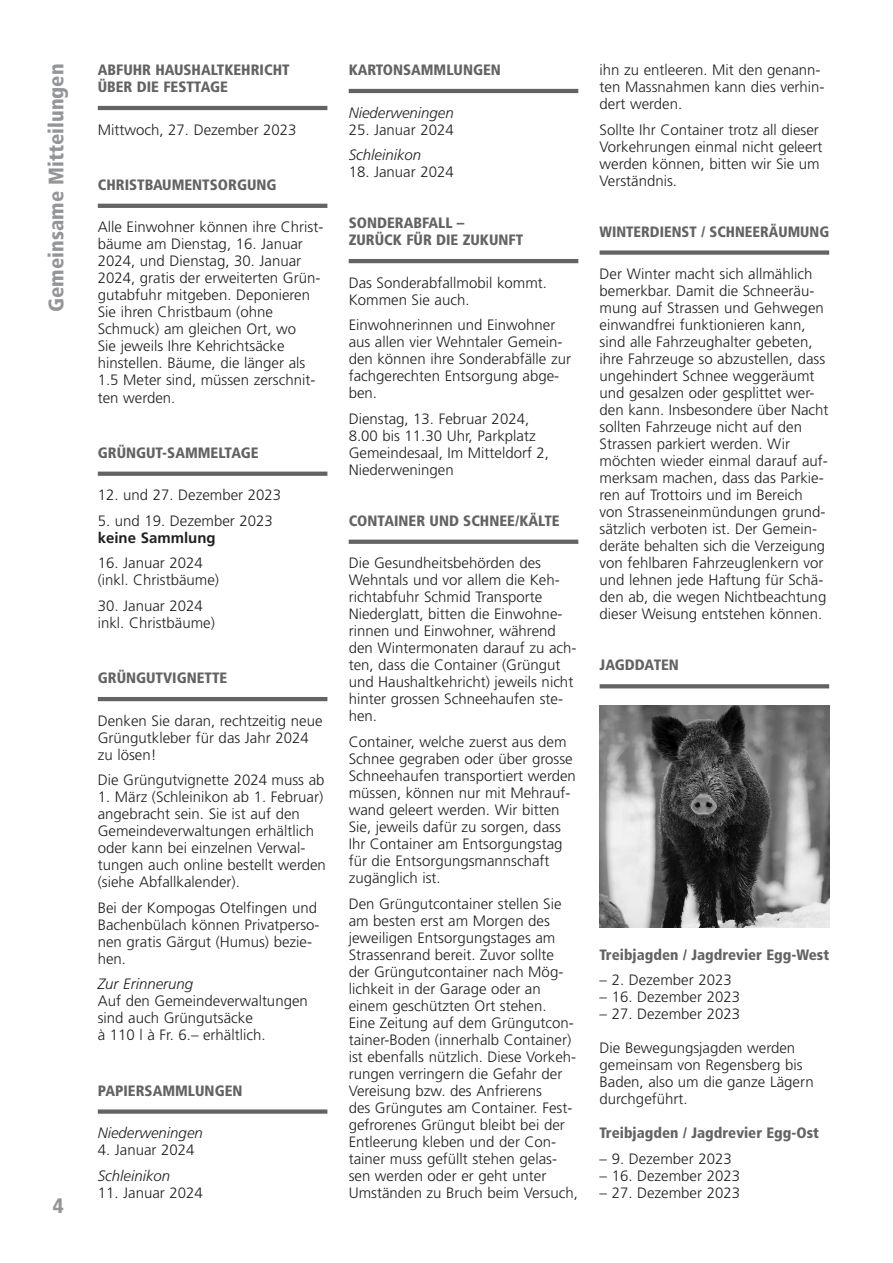
<style>
.page{position:relative;width:893px;height:1263px;background:#fff}
.page>*{position:absolute;margin:0;border:0;box-sizing:border-box;transform-origin:0 0}
.t1{font:900 condensed 21px "Frutiger";color:#939598}
.t2{font:300 15px/17px "Frutiger";color:#231f20}
.t3{font:900 condensed 15px/17px "Frutiger";color:#636366}
.t4{font:italic 300 15px "Frutiger";color:#231f20}
.s1{font-weight:700}
</style>
<div class="page">
<div style="left:600px;top:250px;width:229px;height:5px;background:#636366"></div>
<svg style="left:600px;top:684px;width:229px;height:4px"></svg>
<hr style="left:98px;top:106px;width:229px;height:4px;background:#636366">
<hr style="left:98px;top:204px;width:229px;height:4px;background:#636366">
<svg style="left:98px;top:472px;width:229px;height:4px"></svg>
<hr style="left:98px;top:697px;width:229px;height:4px;background:#636366">
<div style="left:98px;top:1109px;width:229px;height:5px;background:#636366"></div>
<hr style="left:349px;top:89px;width:229px;height:4px;background:#636366">
<hr style="left:349px;top:259px;width:229px;height:4px;background:#636366">
<svg style="left:349px;top:540px;width:229px;height:4px"></svg>
<img style="left:600px;top:706px;width:229px;height:221px">
<p class="t1" style="left:48px;top:312px;width:249px;rotate:-90deg">Gemeinsame Mitteilungen</p>
<p class="t1" style="left:53px;top:1197px;width:12px">4</p>
<p class="t3" style="left:98px;top:63px;width:193px">ABFUHR HAUSHALTKEHRICHT<br>ÜBER DIE FESTTAGE</p>
<p class="t2" style="left:98px;top:122px;width:200px">Mittwoch, 27. Dezember 2023</p>
<p class="t3" style="left:98px;top:177px;width:180px">CHRISTBAUMENTSORGUNG</p>
<p class="t2" style="left:98px;top:220px;width:227px">Alle Einwohner können ihre Christ - bäume am Dienstag, 16. Januar<br>2024, und Dienstag, 30. Januar<br>2024, gratis der erweiterten Grün - gutabfuhr mitgeben. Deponieren<br>Sie ihren Christbaum (ohne<br>Schmuck) am gleichen Ort, wo<br>Sie jeweils Ihre Kehrichtsäcke hinstellen. Bäume, die länger als<br>1.5 Meter sind, müssen zerschnit&shy;ten werden.</p>
<p class="t3" style="left:98px;top:445px;width:162px">GRÜNGUT-SAMMELTAGE</p>
<p class="t2" style="left:98px;top:488px;width:185px">12. und 27. Dezember 2023</p>
<p class="t2" style="left:98px;top:513px;width:177px">5. und 19. Dezember 2023 <span class="s1">keine Sammlung</span></p>
<p class="t2" style="left:98px;top:556px;width:123px">16. Januar 2024 (inkl. Christbäume)</p>
<p class="t2" style="left:98px;top:598px;width:119px">30. Januar 2024 inkl. Christbäume)</p>
<p class="t3" style="left:98px;top:671px;width:131px">GRÜNGUTVIGNETTE</p>
<p class="t2" style="left:98px;top:713px;width:226px">Denken Sie daran, rechtzeitig neue<br>Grüngutkleber für das Jahr 2024 zu lösen!</p>
<p class="t2" style="left:98px;top:773px;width:228px">Die Grüngutvignette 2024 muss ab</p>
<p class="t2" style="left:98px;top:790px;width:230px">1. März (Schleinikon ab 1. Februar) angebracht sein. Sie ist auf den<br>Gemeindeverwaltungen erhältlich oder kann bei einzelnen Verwal - tungen auch online bestellt werden (siehe Abfallkalender).</p>
<p class="t2" style="left:98px;top:900px;width:223px">Bei der Kompogas Otelfingen und<br>Bachenbülach können Privatperso - nen gratis Gärgut (Humus) bezie&shy;hen.</p>
<p class="t4" style="left:98px;top:978px;width:97px">Zur Erinnerung</p>
<p class="t2" style="left:98px;top:994px;width:212px">Auf den Gemeindeverwaltungen sind auch Grüngutsäcke<br>à 110 l à Fr. 6.– erhältlich.</p>
<p class="t3" style="left:98px;top:1083px;width:146px">PAPIERSAMMLUNGEN</p>
<p class="t4" style="left:98px;top:1127px;width:107px">Niederweningen</p>
<p class="t2" style="left:98px;top:1143px;width:98px">4. Januar 2024</p>
<p class="t4" style="left:98px;top:1169px;width:74px">Schleinikon</p>
<p class="t2" style="left:98px;top:1185px;width:107px">11. Januar 2024</p>
<p class="t3" style="left:349px;top:63px;width:154px">KARTONSAMMLUNGEN</p>
<p class="t4" style="left:349px;top:106px;width:107px">Niederweningen</p>
<p class="t2" style="left:349px;top:122px;width:107px">25. Januar 2024</p>
<p class="t4" style="left:349px;top:149px;width:74px">Schleinikon</p>
<p class="t2" style="left:349px;top:165px;width:107px">18. Januar 2024</p>
<p class="t3" style="left:349px;top:216px;width:176px">SONDERABFALL –<br>ZURÜCK FÜR DIE ZUKUNFT</p>
<p class="t2" style="left:349px;top:275px;width:200px">Das Sonderabfallmobil kommt.<br>Kommen Sie auch.</p>
<p class="t2" style="left:349px;top:318px;width:224px">Einwohnerinnen und Einwohner aus allen vier Wehntaler Gemein - den können ihre Sonderabfälle zur fachgerechten Entsorgung abge&shy;ben.</p>
<p class="t2" style="left:349px;top:411px;width:202px">Dienstag, 13. Februar 2024,<br>8.00 bis 11.30 Uhr, Parkplatz<br>Gemeindesaal, Im Mitteldorf 2,<br>Niederweningen</p>
<p class="t3" style="left:349px;top:513px;width:213px">CONTAINER UND SCHNEE/KÄLTE</p>
<p class="t2" style="left:349px;top:556px;width:229px">Die Gesundheitsbehörden des<br>Wehntals und vor allem die Keh - richtabfuhr Schmid Transporte<br>Niederglatt, bitten die Einwohne - rinnen und Einwohner, während den Wintermonaten darauf zu ach&shy;ten, dass die Container (Grüngut und Haushaltkehricht) jeweils nicht hinter grossen Schneehaufen ste&shy;hen.</p>
<p class="t2" style="left:349px;top:734px;width:229px">Container, welche zuerst aus dem<br>Schnee gegraben oder über grosse<br>Schneehaufen transportiert werden müssen, können nur mit Mehrauf - wand geleert werden. Wir bitten<br>Sie, jeweils dafür zu sorgen, dass<br>Ihr Container am Entsorgungstag für die Entsorgungsmannschaft zugänglich ist.</p>
<p class="t2" style="left:349px;top:896px;width:231px">Den Grüngutcontainer stellen Sie am besten erst am Morgen des jeweiligen Entsorgungstages am<br>Strassenrand bereit. Zuvor sollte der Grüngutcontainer nach Mög - lichkeit in der Garage oder an einem geschützten Ort stehen.<br>Eine Zeitung auf dem Grüngutcon - tainer-Boden (innerhalb Container) ist ebenfalls nützlich. Diese Vorkeh - rungen verringern die Gefahr der<br>Vereisung bzw. des Anfrierens<br>des Grüngutes am Container. Fest - gefrorenes Grüngut bleibt bei der<br>Entleerung kleben und der Con - tainer muss gefüllt stehen gelas&shy;sen werden oder er geht unter<br>Umständen zu Bruch beim Versuch,</p>
<p class="t2" style="left:600px;top:63px;width:227px">ihn zu entleeren. Mit den genann&shy;ten Massnahmen kann dies verhin&shy;dert werden.</p>
<p class="t2" style="left:600px;top:122px;width:224px">Sollte Ihr Container trotz all dieser<br>Vorkehrungen einmal nicht geleert werden können, bitten wir Sie um<br>Verständnis.</p>
<p class="t3" style="left:600px;top:224px;width:231px">WINTERDIENST / SCHNEERÄUMUNG</p>
<p class="t2" style="left:600px;top:267px;width:230px">Der Winter macht sich allmählich bemerkbar. Damit die Schneeräu - mung auf Strassen und Gehwegen einwandfrei funktionieren kann, sind alle Fahrzeughalter gebeten, ihre Fahrzeuge so abzustellen, dass ungehindert Schnee weggeräumt und gesalzen oder gesplittet wer&shy;den kann. Insbesondere über Nacht sollten Fahrzeuge nicht auf den Strassen parkiert werden. Wir möchten wieder einmal darauf auf&shy;merksam machen, dass das Parkie - ren auf Trottoirs und im Bereich von Strasseneinmündungen grund - sätzlich verboten ist. Der Gemein - deräte behalten sich die Verzeigung von fehlbaren Fahrzeuglenkern vor und lehnen jede Haftung für Schä - den ab, die wegen Nichtbeachtung dieser Weisung entstehen können.</p>
<p class="t3" style="left:600px;top:658px;width:81px">JAGDDATEN</p>
<p class="t3" style="left:600px;top:947px;width:231px">Treibjagden / Jagdrevier Egg-West</p>
<p class="t2" style="left:600px;top:972px;width:134px">– 2. Dezember 2023</p>
<p class="t2" style="left:600px;top:989px;width:142px">– 16. Dezember 2023</p>
<p class="t2" style="left:600px;top:1006px;width:142px">– 27. Dezember 2023</p>
<p class="t2" style="left:600px;top:1040px;width:216px">Die Bewegungsjagden werden gemeinsam von Regensberg bis<br>Baden, also um die ganze Lägern durchgeführt.</p>
<p class="t3" style="left:600px;top:1126px;width:221px">Treibjagden / Jagdrevier Egg-Ost</p>
<p class="t2" style="left:600px;top:1151px;width:134px">– 9. Dezember 2023</p>
<p class="t2" style="left:600px;top:1168px;width:142px">– 16. Dezember 2023</p>
<p class="t2" style="left:600px;top:1185px;width:142px">– 27. Dezember 2023</p>
</div>
